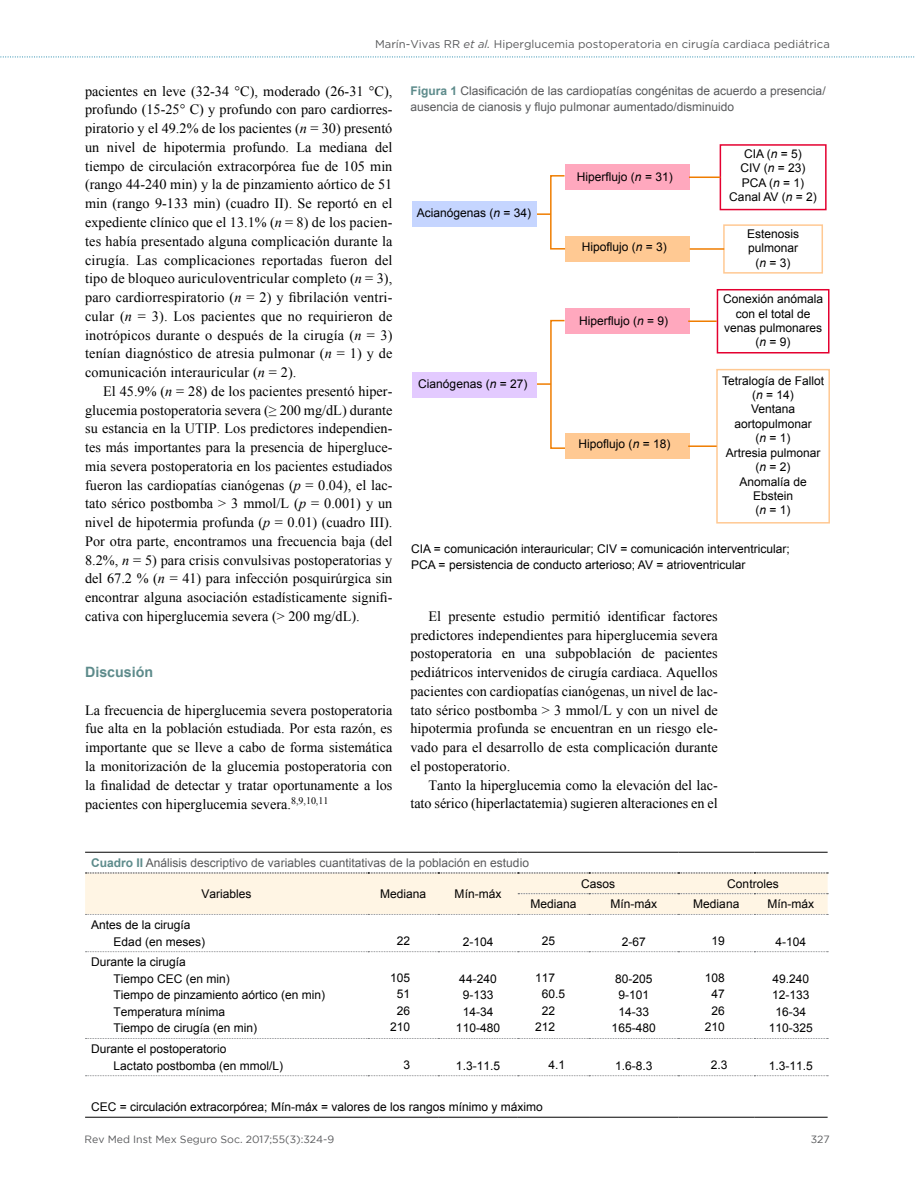
<style>
.page{position:relative;width:915px;height:1191px;background:#fff}
.page>*{position:absolute;margin:0;border:0;box-sizing:border-box;transform-origin:0 0}
.t1{font:14.25px/18.8px "Times New Roman";color:#000;text-align:justify}
.t2{font:700 14.25px "Arial";color:#5d8b8b}
.t3{font:12px/16.5px "Arial";color:#000;text-align:center}
.t4{font:12px/16.5px "Arial";color:#58595b}
.t5{font:11.25px "Gotham";color:#58595b}
.t6{font:10.5px "Gotham";color:#58595b}
.s1{font-style:italic}
.s2{font-weight:700;color:#5d8b8b}
</style>
<div class="page">
<svg style="left:0;top:56px;width:915px;height:1px"></svg>
<hr style="left:85px;top:852px;width:283px;height:1px;background:#000">
<hr style="left:368px;top:852px;width:70px;height:1px;background:#000">
<hr style="left:438px;top:852px;width:79px;height:1px;background:#000">
<hr style="left:517px;top:852px;width:71px;height:1px;background:#000">
<hr style="left:588px;top:852px;width:90px;height:1px;background:#000">
<hr style="left:678px;top:852px;width:76px;height:1px;background:#000">
<hr style="left:754px;top:852px;width:73px;height:1px;background:#000">
<hr style="left:85px;top:1116px;width:283px;height:1px;background:#000">
<hr style="left:368px;top:1116px;width:70px;height:1px;background:#000">
<hr style="left:438px;top:1116px;width:79px;height:1px;background:#000">
<hr style="left:517px;top:1116px;width:71px;height:1px;background:#000">
<hr style="left:588px;top:1116px;width:90px;height:1px;background:#000">
<hr style="left:678px;top:1116px;width:76px;height:1px;background:#000">
<hr style="left:754px;top:1116px;width:73px;height:1px;background:#000">
<svg style="left:85px;top:872px;width:743px;height:43px;background:#f9f0e0"></svg>
<svg style="left:85px;top:951px;width:743px;height:1px"></svg>
<svg style="left:85px;top:1038px;width:743px;height:1px"></svg>
<svg style="left:85px;top:1075px;width:743px;height:1px"></svg>
<div style="left:564px;top:164px;width:125px;height:26px;background:#ffa8be"></div>
<div style="left:564px;top:236px;width:125px;height:26px;background:#ffc993"></div>
<div style="left:719px;top:144px;width:107px;height:66px;border:2px solid #e40030"></div>
<div style="left:723px;top:224px;width:99px;height:50px;border:2px solid #ffc993"></div>
<div style="left:716px;top:289px;width:113px;height:64px;border:2px solid #e40030"></div>
<div style="left:716px;top:369px;width:113px;height:154px;border:2px solid #ffc993"></div>
<svg style="left:536px;top:174px;width:30px;height:76px"></svg>
<div style="left:411px;top:201px;width:125px;height:26px;background:#c5d5ff"></div>
<svg style="left:536px;top:319px;width:28px;height:130px"></svg>
<div style="left:564px;top:308px;width:125px;height:26px;background:#ffa8be"></div>
<div style="left:564px;top:433px;width:125px;height:26px;background:#ffc993"></div>
<div style="left:411px;top:372px;width:125px;height:26px;background:#e3caff"></div>
<hr style="left:688px;top:176px;width:32px;height:2px;background:#ef7d00">
<hr style="left:689px;top:248px;width:35px;height:2px;background:#ef7d00">
<hr style="left:688px;top:320px;width:28px;height:2px;background:#ef7d00">
<hr style="left:688px;top:445px;width:28px;height:2px;background:#ef7d00">
<p class="t5" style="left:375px;top:37px;width:456px">Marín-Vivas RR <span class="s1">et al.</span> Hiperglucemia postoperatoria en cirugía cardiaca pediátrica</p>
<p class="t1" style="left:85px;top:81px;width:309px">pacientes en leve (32-34 °C), moderado (26-31 °C), profundo (15-25° C) y profundo con paro cardiorres&shy;piratorio y el 49.2% de los pacientes (<span class="s1">n</span> = 30) presentó un nivel de hipotermia profundo. La mediana del tiempo de circulación extracorpórea fue de 105 min (rango 44-240 min) y la de pinzamiento aórtico de 51 min (rango 9-133 min) (cuadro II). Se reportó en el expediente clínico que el 13.1% (<span class="s1">n</span> = 8) de los pacien&shy;tes había presentado alguna complicación durante la cirugía. Las complicaciones reportadas fueron del tipo de bloqueo auriculoventricular completo (<span class="s1">n</span> = 3), paro cardiorrespiratorio (<span class="s1">n</span> = 2) y fibrilación ventri&shy;cular (<span class="s1">n</span> = 3). Los pacientes que no requirieron de inotrópicos durante o después de la cirugía (<span class="s1">n</span> = 3) tenían diagnóstico de atresia pulmonar (<span class="s1">n</span> = 1) y de comunicación interauricular (<span class="s1">n</span> = 2).</p>
<p class="t1" style="left:85px;top:381px;width:309px;text-indent:18px">El 45.9% (<span class="s1">n</span> = 28) de los pacientes presentó hiper&shy;glucemia postoperatoria severa (≥ 200 mg/dL) durante su estancia en la UTIP. Los predictores independien&shy;tes más importantes para la presencia de hipergluce&shy;mia severa postoperatoria en los pacientes estudiados fueron las cardiopatías cianógenas (<span class="s1">p</span> = 0.04), el lac&shy;tato sérico postbomba &gt; 3 mmol/L (<span class="s1">p</span> = 0.001) y un nivel de hipotermia profunda (<span class="s1">p</span> = 0.01) (cuadro III).<br>Por otra parte, encontramos una frecuencia baja (del 8.2%, <span class="s1">n</span> = 5) para crisis convulsivas postoperatorias y del 67.2 % (<span class="s1">n</span> = 41) para infección posquirúrgica sin encontrar alguna asociación estadísticamente signifi&shy;cativa con hiperglucemia severa (&gt; 200 mg/dL).</p>
<p class="t4" style="left:410px;top:82px;width:416px"><span class="s2">Figura 1</span> Clasificación de las cardiopatías congénitas de acuerdo a presencia/ ausencia de cianosis y flujo pulmonar aumentado/disminuido</p>
<p class="t3" style="left:729px;top:147px;width:89px;line-height:14.4px">CIA (<span class="s1">n</span> = 5)<br>CIV (<span class="s1">n</span> = 23)<br>PCA (<span class="s1">n</span> = 1)<br>Canal AV (<span class="s1">n</span> = 2)</p>
<p class="t3" style="left:746px;top:226px;width:54px;line-height:14.4px">Estenosis pulmonar (<span class="s1">n</span> = 3)</p>
<p class="t3" style="left:722px;top:292px;width:102px;line-height:14.4px">Conexión anómala con el total de venas pulmonares (<span class="s1">n</span> = 9)</p>
<p class="t3" style="left:721px;top:373px;width:104px;line-height:14.4px">Tetralogía de Fallot (<span class="s1">n</span> = 14)<br>Ventana aortopulmonar<br>(<span class="s1">n</span> = 1)<br>Artresia pulmonar (<span class="s1">n</span> = 2)<br>Anomalía de<br>Ebstein<br>(<span class="s1">n</span> = 1)</p>
<p class="t3" style="left:576px;top:169px;width:97px">Hiperflujo (<span class="s1">n</span> = 31)</p>
<p class="t3" style="left:416px;top:205px;width:116px">Acianógenas (<span class="s1">n</span> = 34)</p>
<p class="t3" style="left:581px;top:239px;width:87px">Hipoflujo (<span class="s1">n</span> = 3)</p>
<p class="t3" style="left:579px;top:313px;width:91px">Hiperflujo (<span class="s1">n</span> = 9)</p>
<p class="t3" style="left:418px;top:376px;width:111px">Cianógenas (<span class="s1">n</span> = 27)</p>
<p class="t3" style="left:578px;top:436px;width:93px">Hipoflujo (<span class="s1">n</span> = 18)</p>
<p class="t3" style="left:411px;top:540px;width:380px;text-align:left">CIA = comunicación interauricular; CIV = comunicación interventricular;<br>PCA = persistencia de conducto arterioso; AV = atrioventricular</p>
<p class="t1" style="left:410px;top:606px;width:309px;text-indent:18px">El presente estudio permitió identificar factores predictores independientes para hiperglucemia severa postoperatoria en una subpoblación de pacientes pediátricos intervenidos de cirugía cardiaca. Aquellos pacientes con cardiopatías cianógenas, un nivel de lac&shy;tato sérico postbomba &gt; 3 mmol/L y con un nivel de hipotermia profunda se encuentran en un riesgo ele&shy;vado para el desarrollo de esta complicación durante el postoperatorio.</p>
<p class="t1" style="left:410px;top:775px;width:309px;text-align:right">Tanto la hiperglucemia como la elevación del lac&shy;tato sérico (hiperlactatemia) sugieren alteraciones en el</p>
<p class="t2" style="left:85px;top:662px;width:70px">Discusión</p>
<p class="t1" style="left:85px;top:700px;width:309px">La frecuencia de hiperglucemia severa postoperatoria fue alta en la población estudiada. Por esta razón, es importante que se lleve a cabo de forma sistemática la monitorización de la glucemia postoperatoria con la finalidad de detectar y tratar oportunamente a los pacientes con hiperglucemia severa.<sup>8,9,10,11</sup></p>
<p class="t4" style="left:91px;top:854px;width:439px"><span class="s2">Cuadro II</span> Análisis descriptivo de variables cuantitativas de la población en estudio</p>
<p class="t3" style="left:201px;top:885px;width:52px">Variables</p>
<p class="t3" style="left:380px;top:885px;width:48px">Mediana</p>
<p class="t3" style="left:454px;top:885px;width:48px">Mín-máx</p>
<p class="t3" style="left:581px;top:875px;width:36px">Casos</p>
<p class="t3" style="left:727px;top:875px;width:53px">Controles</p>
<p class="t3" style="left:530px;top:896px;width:48px">Mediana</p>
<p class="t3" style="left:610px;top:896px;width:48px">Mín-máx</p>
<p class="t3" style="left:693px;top:896px;width:48px">Mediana</p>
<p class="t3" style="left:767px;top:896px;width:48px">Mín-máx</p>
<p class="t3" style="left:114px;top:917px;width:93px;text-align:left;text-indent:-22px">Antes de la cirugía<br>Edad (en meses)</p>
<p class="t3" style="left:114px;top:954px;width:213px;text-align:left;text-indent:-22px">Durante la cirugía<br>Tiempo CEC (en min)<br>Tiempo de pinzamiento aórtico (en min)<br>Temperatura mínima<br>Tiempo de cirugía (en min)</p>
<p class="t3" style="left:396px;top:932px;width:15px">22</p>
<p class="t3" style="left:462px;top:933px;width:32px">2-104</p>
<p class="t3" style="left:541px;top:932px;width:15px">25</p>
<p class="t3" style="left:621px;top:933px;width:26px">2-67</p>
<p class="t3" style="left:711px;top:932px;width:15px">19</p>
<p class="t3" style="left:775px;top:933px;width:32px">4-104</p>
<p class="t3" style="left:390px;top:969px;width:22px">105<br>51<br>26<br>210</p>
<p class="t3" style="left:456px;top:970px;width:46px">44-240<br>9-133<br>14-34<br>110-480</p>
<p class="t3" style="left:535px;top:969px;width:22px">117</p>
<p class="t3" style="left:541px;top:986px;width:25px">60.5</p>
<p class="t3" style="left:541px;top:1002px;width:15px">22</p>
<p class="t3" style="left:535px;top:1019px;width:22px">212</p>
<p class="t3" style="left:611px;top:970px;width:46px">80-205<br>9-101<br>14-33<br>165-480</p>
<p class="t3" style="left:704px;top:969px;width:22px">108<br>47<br>26<br>210</p>
<p class="t3" style="left:768px;top:970px;width:46px">49.240<br>12-133<br>16-34<br>110-325</p>
<p class="t3" style="left:114px;top:1040px;width:171px;text-align:left;text-indent:-22px">Durante el postoperatorio<br>Lactato postbomba (en mmol/L)</p>
<p class="t3" style="left:403px;top:1056px;width:8px">3</p>
<p class="t3" style="left:456px;top:1057px;width:46px">1.3-11.5</p>
<p class="t3" style="left:548px;top:1056px;width:18px">4.1</p>
<p class="t3" style="left:614px;top:1057px;width:39px">1.6-8.3</p>
<p class="t3" style="left:710px;top:1056px;width:18px">2.3</p>
<p class="t3" style="left:768px;top:1057px;width:46px">1.3-11.5</p>
<p class="t3" style="left:91px;top:1098px;width:453px">CEC = circulación extracorpórea; Mín-máx = valores de los rangos mínimo y máximo</p>
<p class="t6" style="left:85px;top:1133px;width:251px">Rev Med Inst Mex Seguro Soc. 2017;55(3):324-9</p>
<p class="t6" style="left:810px;top:1133px;width:20px">327</p>
</div>
